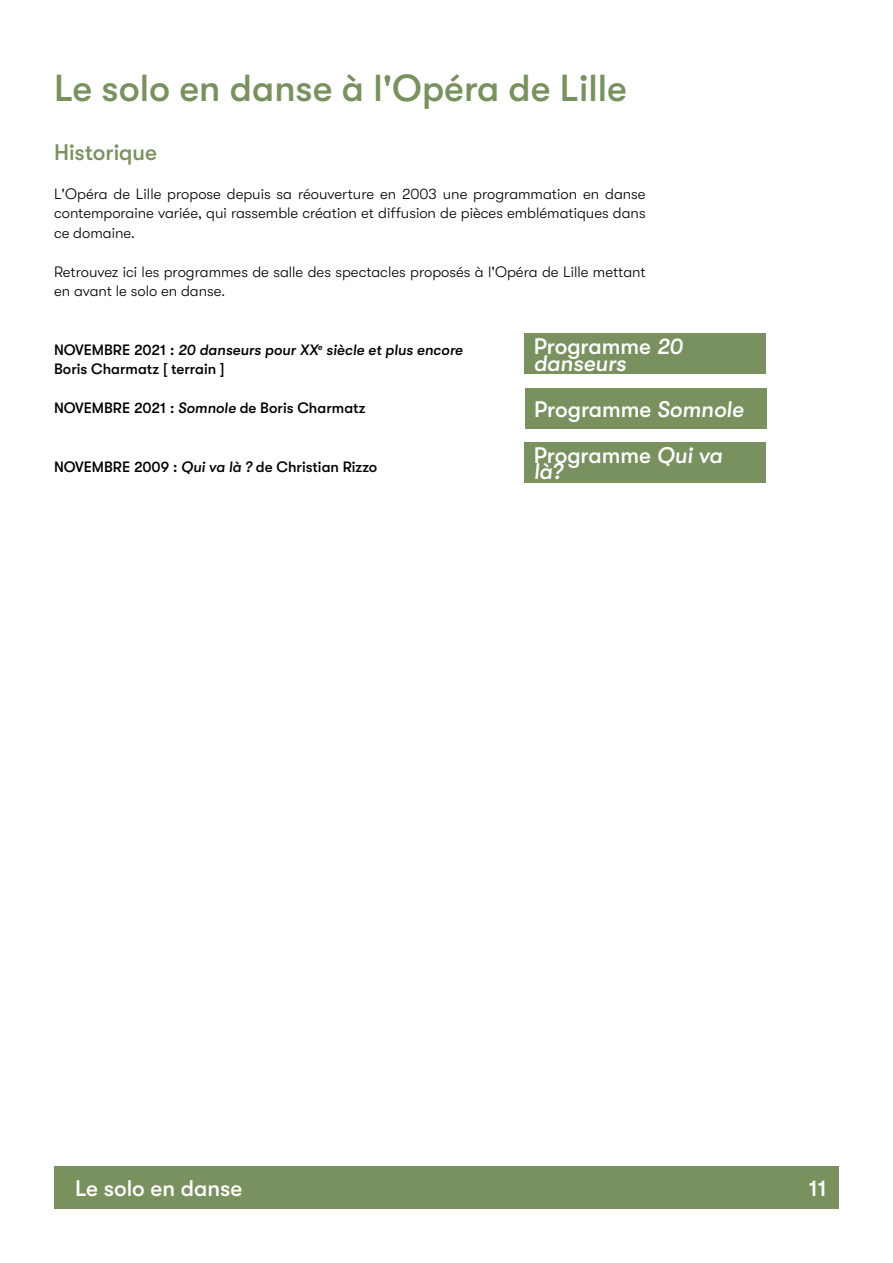
<style>
.page{position:relative;width:893px;height:1263px;background:#fff}
.page>*{position:absolute;margin:0;border:0;box-sizing:border-box;transform-origin:0 0}
.t1{font:500 37.5px "GT Walsheim";color:#78915f}
.t2{font:500 22.5px/46.2px "GT Walsheim";color:#fff}
.t3{font:italic 500 22.5px/16.5px "GT Walsheim";color:#fff}
.t4{font:500 22.5px "GT Walsheim";color:#78915f}
.t5{font:300 15px/19.5px "GT Walsheim";color:#000;text-align:justify}
.t6{font:500 15px/19.5px "GT Walsheim";color:#000}
.s1{font-style:italic}
.s2{font-style:normal}
</style>
<div class="page">
<div style="left:54px;top:1166px;width:785px;height:43px;background:#78915f"></div>
<div style="left:525px;top:388px;width:241px;height:40px;background:#78915f"></div>
<div style="left:524px;top:442px;width:242px;height:41px;background:#78915f"></div>
<div style="left:524px;top:333px;width:242px;height:41px;background:#78915f"></div>
<h1 class="t1" style="left:54px;top:67px;width:574px">Le solo en danse à l'Opéra de Lille</h1>
<h2 class="t4" style="left:54px;top:139px;width:105px">Historique</h2>
<p class="t5" style="left:54px;top:184px;width:593px">L'Opéra de Lille propose depuis sa réouverture en 2003 une programmation en danse contemporaine variée, qui rassemble création et diffusion de pièces emblématiques dans ce domaine.</p>
<p class="t5" style="left:54px;top:262px;width:593px">Retrouvez ici les programmes de salle des spectacles proposés à l'Opéra de Lille mettant en avant le solo en danse.</p>
<p class="t6" style="left:54px;top:340px;width:410px">NOVEMBRE 2021 : <span class="s1">20 danseurs pour XX</span><sup>e</sup> <span class="s1">siècle et plus encore<br></span>Boris Charmatz [ terrain ]</p>
<p class="t6" style="left:54px;top:398px;width:313px">NOVEMBRE 2021 : <span class="s1">Somnole</span> de Boris Charmatz</p>
<p class="t6" style="left:54px;top:457px;width:325px">NOVEMBRE 2009 : <span class="s1">Qui va là ?</span> de Christian Rizzo</p>
<h2 class="t3" style="left:534px;top:338px;width:151px"><span class="s2">Programme</span> 20 danseurs</h2>
<h2 class="t2" style="left:534px;top:386px;width:212px">Programme <span class="s1">Somnole<br></span>Programme <span class="s1">Qui va</span></h2>
<h2 class="t3" style="left:534px;top:463px;width:31px">là?</h2>
<h2 class="t2" style="left:75px;top:1165px;width:169px">Le solo en danse</h2>
<h2 class="t2" style="left:809px;top:1165px;width:19px">11</h2>
</div>
